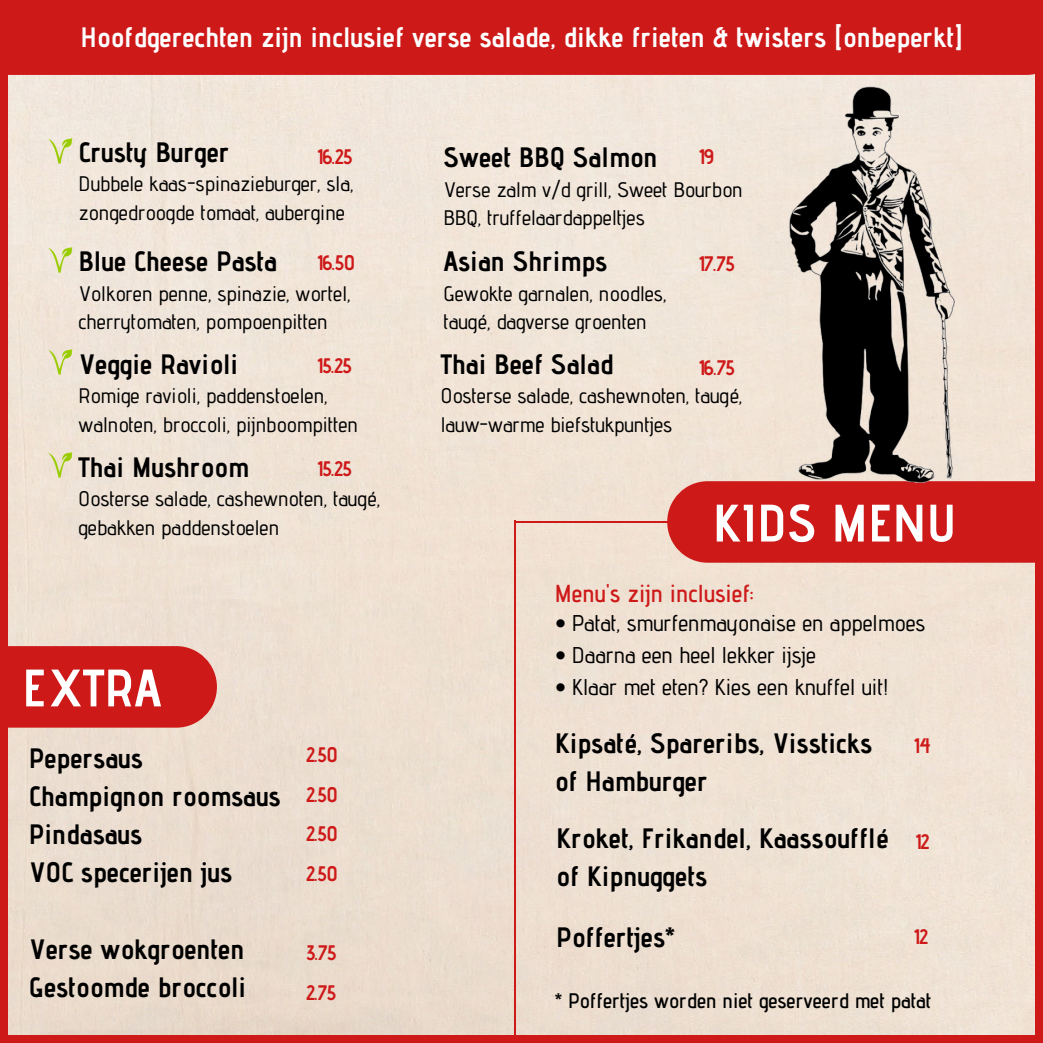
<style>
.page{position:relative;width:1043px;height:1043px;background:#fff}
.page>*{position:absolute;margin:0;border:0;box-sizing:border-box;transform-origin:0 0}
.t1{font:700 52.5px "Advent Pro";color:#fff}
.t2{font:700 28px/38.1px "Advent Pro";color:#000}
.t3{font:700 28px "Advent Pro";color:#fff}
.t4{font:600 24.5px "Advent Pro";color:#ce1919}
.t5{font:500 22.75px "Advent Pro";color:#000}
.t6{font:500 21px/28.9px "Advent Pro";color:#000}
.t7{font:700 21px/39.6px "Advent Pro";color:#ce1919;text-align:justify}
.t8{font:600 21px "Advent Pro";color:#000}
</style>
<div class="page">
<img style="left:8px;top:75px;width:1026px;height:960px">
<div style="left:0;top:1035px;width:1042px;height:7px;background:#ce1919"></div>
<div style="left:1034px;top:0;width:8px;height:1042px;background:#ce1919"></div>
<div style="left:0;top:0;width:8px;height:1035px;background:#ce1919"></div>
<div style="left:29px;top:120px;width:63px;height:63px;background:#f1e7dc"></div>
<div style="left:8px;top:646px;width:209px;height:81px;background:#ce1919"></div>
<div style="left:29px;top:229px;width:63px;height:63px;background:#f1e6db"></div>
<div style="left:29px;top:330px;width:63px;height:63px;background:#efe3d8"></div>
<div style="left:29px;top:434px;width:63px;height:63px;background:#efe3d5"></div>
<div style="left:667px;top:481px;width:368px;height:81px;background:#ce1919"></div>
<div style="left:8px;top:0;width:1027px;height:75px;background:#ce1919"></div>
<img style="left:725px;top:75px;width:294px;height:415px">
<hr style="left:514px;top:520px;width:2px;height:522px;background:#ce1919">
<hr style="left:514px;top:520px;width:163px;height:2px;background:#ce1919">
<h2 class="t3" style="left:80px;top:20px;width:884px">Hoofdgerechten zijn inclusief verse salade, dikke frieten &amp; twisters [onbeperkt]</h2>
<h2 class="t2" style="left:78px;top:132px;width:152px">Crusty Burger</h2>
<p class="t6" style="left:78px;top:169px;width:276px">Dubbele kaas-spinazieburger, sla, zongedroogde tomaat, aubergine</p>
<h2 class="t2" style="left:78px;top:242px;width:200px">Blue Cheese Pasta</h2>
<p class="t6" style="left:78px;top:278px;width:273px">Volkoren penne, spinazie, wortel, cherrytomaten, pompoenpitten</p>
<h2 class="t2" style="left:78px;top:344px;width:161px">Veggie Ravioli</h2>
<p class="t6" style="left:78px;top:381px;width:281px">Romige ravioli, paddenstoelen, walnoten, broccoli, pijnboompitten</p>
<p class="t7" style="left:317px;top:136px;width:36px">16.25</p>
<p class="t7" style="left:317px;top:243px;width:39px">16.50</p>
<p class="t7" style="left:317px;top:345px;width:36px">15.25</p>
<h2 class="t2" style="left:78px;top:447px;width:172px">Thai Mushroom</h2>
<p class="t6" style="left:78px;top:484px;width:303px">Oosterse salade, cashewnoten, taugé, gebakken paddenstoelen</p>
<p class="t7" style="left:317px;top:448px;width:36px">15.25</p>
<h1 class="t1" style="left:22px;top:655px;width:141px">EXTRA</h1>
<h2 class="t2" style="left:29px;top:738px;width:253px">Pepersaus<br>Champignon roomsaus<br>Pindasaus<br>VOC specerijen jus</h2>
<h2 class="t2" style="left:29px;top:929px;width:219px">Verse wokgroenten<br>Gestoomde broccoli</h2>
<p class="t7" style="left:306px;top:734px;width:33px">2.50<br>2.50<br>2.50<br>2.50</p>
<p class="t7" style="left:306px;top:932px;width:31px">3.75<br>2.75</p>
<h2 class="t2" style="left:443px;top:138px;width:215px">Sweet BBQ Salmon</h2>
<p class="t6" style="left:443px;top:174px;width:301px">Verse zalm v/d grill, Sweet Bourbon<br>BBQ, truffelaardappeltjes</p>
<h2 class="t2" style="left:443px;top:242px;width:165px">Asian Shrimps</h2>
<p class="t6" style="left:443px;top:278px;width:224px">Gewokte garnalen, noodles, taugé, dagverse groenten</p>
<p class="t7" style="left:698px;top:137px;width:16px">19</p>
<p class="t7" style="left:698px;top:244px;width:37px">17.75</p>
<h2 class="t2" style="left:440px;top:344px;width:174px">Thai Beef Salad</h2>
<p class="t6" style="left:440px;top:381px;width:303px">Oosterse salade, cashewnoten, taugé, lauw-warme biefstukpuntjes</p>
<p class="t7" style="left:698px;top:347px;width:37px">16.75</p>
<h1 class="t1" style="left:712px;top:490px;width:245px">KIDS MENU</h1>
<p class="t4" style="left:554px;top:578px;width:200px">Menu's zijn inclusief:</p>
<p class="t5" style="left:554px;top:609px;width:372px">• Patat, smurfenmayonaise en appelmoes</p>
<p class="t5" style="left:554px;top:641px;width:263px">• Daarna een heel lekker ijsje</p>
<p class="t5" style="left:554px;top:672px;width:335px">• Klaar met eten? Kies een knuffel uit!</p>
<h2 class="t2" style="left:554px;top:723px;width:319px">Kipsaté, Spareribs, Vissticks of Hamburger</h2>
<p class="t7" style="left:913px;top:725px;width:18px">14</p>
<h2 class="t2" style="left:556px;top:818px;width:334px">Kroket, Frikandel, Kaassoufflé of Kipnuggets</h2>
<p class="t7" style="left:915px;top:821px;width:15px">12</p>
<h2 class="t2" style="left:556px;top:917px;width:120px">Poffertjes*</h2>
<p class="t7" style="left:913px;top:916px;width:15px">12</p>
<p class="t8" style="left:554px;top:987px;width:378px">* Poffertjes worden niet geserveerd met patat</p>
</div>
